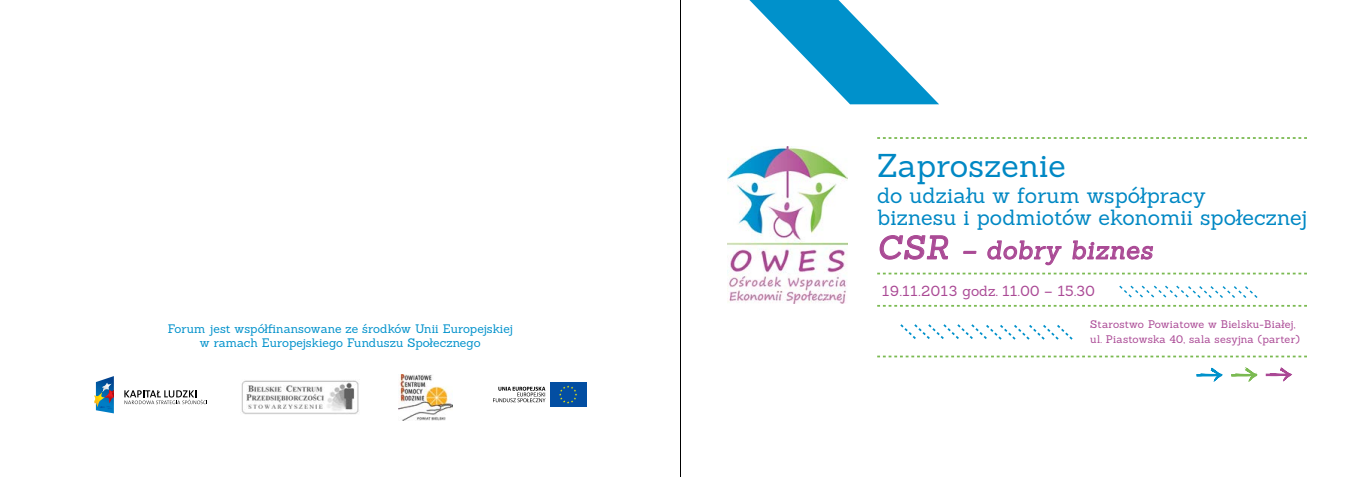
<style>
.page{position:relative;width:1361px;height:477px;background:#fff}
.page>*{position:absolute;margin:0;border:0;box-sizing:border-box;transform-origin:0 0}
.t1{font:32.1px "Sanchez";letter-spacing:.005em;color:#0088c4}
.t2{font:italic 25.05px "Sanchez";letter-spacing:.045em;color:#aa4a95}
.t3{font:21.45px/21.5px "Sanchez";letter-spacing:.005em;color:#0088c4}
.t4{font:14.25px "Sanchez";letter-spacing:.025em;color:#aa4995}
.t5{font:12px/14.2px "Sanchez";letter-spacing:.005em;color:#0091cb;text-align:center}
.t6{font:10.65px/14.2px "Sanchez";letter-spacing:.02em;color:#aa4995}
.s1{font-size:32.1px}
</style>
<div class="page">
<img style="left:727px;top:147px;width:120px;height:156px">
<svg style="left:877px;top:137px;width:430px;height:2px"></svg>
<svg style="left:877px;top:235px;width:430px;height:39px"></svg>
<svg style="left:900px;top:324px;width:173px;height:16px"></svg>
<svg style="left:877px;top:285px;width:430px;height:21px"></svg>
<svg style="left:749px;top:0;width:190px;height:104px"></svg>
<svg style="left:877px;top:355px;width:430px;height:2px"></svg>
<svg style="left:1196px;top:367px;width:96px;height:15px"></svg>
<hr style="left:680px;top:0;width:1px;height:476px;background:#000">
<div style="left:550px;top:382px;width:36px;height:24px;background:#034ea2"></div>
<svg style="left:559px;top:385px;width:18px;height:18px"></svg>
<svg style="left:493px;top:386px;width:52px;height:16px"></svg>
<svg style="left:124px;top:390px;width:83px;height:14px"></svg>
<svg style="left:94px;top:376px;width:20px;height:37px"></svg>
<img style="left:398px;top:374px;width:55px;height:46px">
<img style="left:241px;top:380px;width:118px;height:34px">
<p class="t5" style="left:168px;top:321px;width:347px">Forum jest współfinansowane ze środków Unii Europejskiej w ramach Europejskiego Funduszu Społecznego</p>
<h1 class="t1" style="left:877px;top:144px;width:190px">Zaproszenie</h1>
<h3 class="t3" style="left:877px;top:185px;width:431px">do udziału w forum współpracy<br>biznesu i podmiotów ekonomii społecznej</h3>
<h2 class="t2" style="left:877px;top:233px;width:277px"><span class="s1">CSR</span> – dobry biznes</h2>
<p class="t4" style="left:882px;top:282px;width:214px">19.11.2013 godz. 11.00 – 15.30</p>
<p class="t6" style="left:1090px;top:317px;width:211px">Starostwo Powiatowe w Bielsku-Białej, ul. Piastowska 40, sala sesyjna (parter)</p>
</div>
